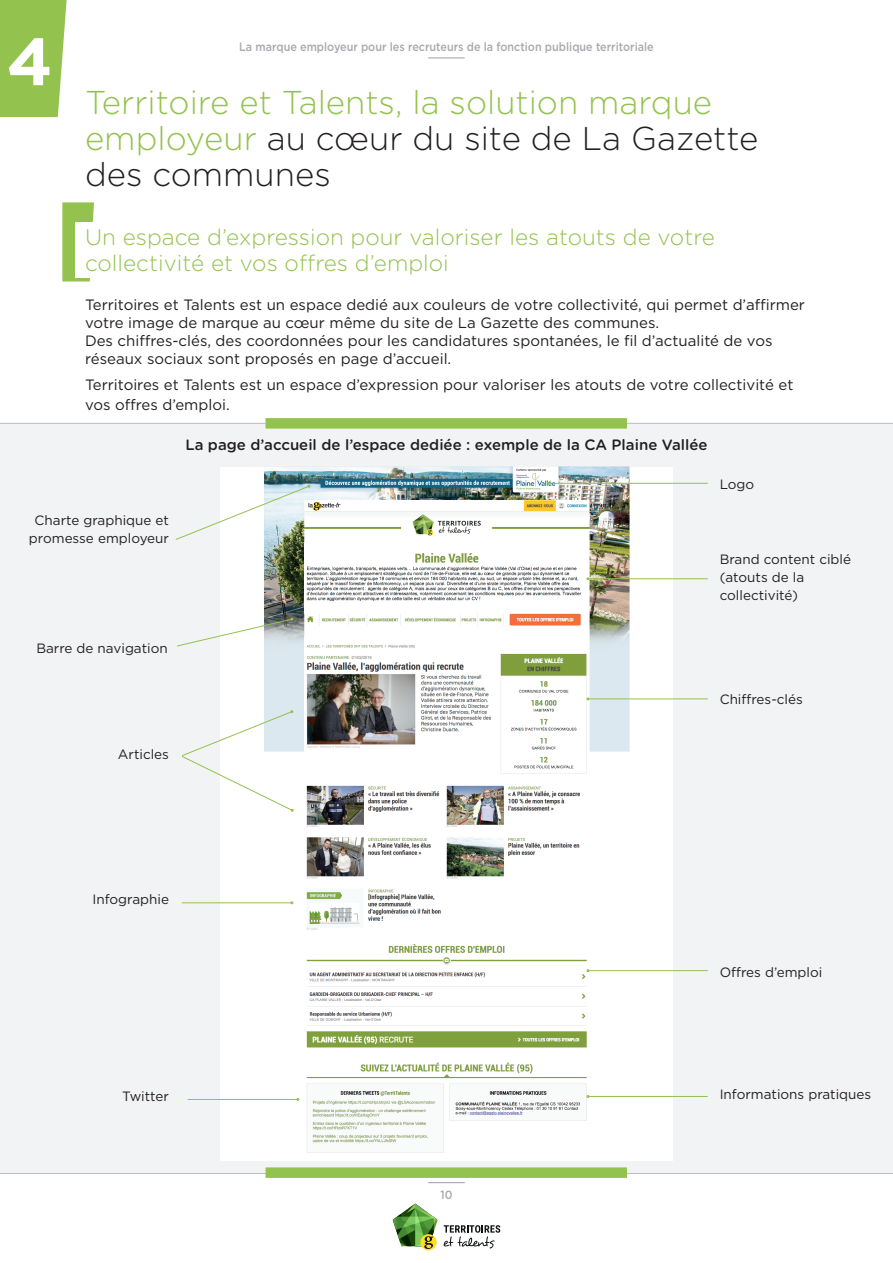
<style>
.page{position:relative;width:893px;height:1263px;background:#fff}
.page>*{position:absolute;margin:0;border:0;box-sizing:border-box;transform-origin:0 0}
.t1{font:700 66.75px "Gotham";color:#fff}
.t2{font:300 33px/36px "Gotham Rounded";color:#94c24e}
.t3{font:300 22.5px/25.5px "Gotham Rounded";color:#94c24e}
.t4{font:15px/18px "Gotham";color:#231f20}
.t5{font:500 15px "Gotham Rounded";color:#231f20}
.t6{font:13.5px/18px "Gotham";color:#231f20;text-align:center}
.t7{font:500 12px "Gotham";color:#a8a9ad;scale:.9 1}
.s1{color:#231f20}
</style>
<div class="page">
<hr style="left:428px;top:1182px;width:37px;height:1px;background:#a8a9ad">
<hr style="left:428px;top:57px;width:37px;height:1px;background:#a8a9ad">
<svg style="left:444px;top:1225px;width:56px;height:23px"></svg>
<div style="left:420px;top:1234px;width:17px;height:16px;background:#ffdf1b;border-radius:50%"></div>
<svg style="left:393px;top:1203px;width:45px;height:46px"></svg>
<svg style="left:62px;top:202px;width:32px;height:79px"></svg>
<div style="left:75px;top:222px;width:37px;height:55px;background:#fff"></div>
<svg style="left:0;top:0;width:67px;height:117px;background:#9bc65a"></svg>
<div style="left:0;top:423px;width:893px;height:751px;background:#f2f3f4"></div>
<div style="left:266px;top:418px;width:361px;height:11px;background:#94c24e"></div>
<div style="left:266px;top:1167px;width:361px;height:11px;background:#94c24e"></div>
<img style="left:220px;top:466px;width:452px;height:695px">
<svg style="left:175px;top:485px;width:135px;height:55px"></svg>
<svg style="left:176px;top:618px;width:117px;height:29px"></svg>
<svg style="left:181px;top:710px;width:113px;height:102px"></svg>
<hr style="left:182px;top:902px;width:110px;height:1px;background:#94c24e">
<hr style="left:188px;top:1099px;width:110px;height:1px;background:#94c24e">
<hr style="left:588px;top:1096px;width:120px;height:1px;background:#94c24e">
<hr style="left:588px;top:970px;width:120px;height:1px;background:#94c24e">
<hr style="left:588px;top:698px;width:120px;height:1px;background:#94c24e">
<hr style="left:588px;top:578px;width:120px;height:1px;background:#94c24e">
<hr style="left:548px;top:483px;width:160px;height:1px;background:#94c24e">
<h1 class="t1" style="left:7px;top:17px;width:47px">4</h1>
<p class="t7" style="left:239px;top:39px;width:462px">La marque employeur pour les recruteurs de la fonction publique territoriale</p>
<h2 class="t2" style="left:85px;top:82px;width:675px">Territoire et Talents, la solution marque employeur <span class="s1">au cœur du site de La Gazette des communes</span></h2>
<h3 class="t3" style="left:85px;top:223px;width:631px">Un espace d’expression pour valoriser les atouts de votre collectivité et vos offres d’emploi</h3>
<p class="t4" style="left:85px;top:295px;width:721px">Territoires et Talents est un espace dedié aux couleurs de votre collectivité, qui permet d’affirmer votre image de marque au cœur même du site de La Gazette des communes.<br>Des chiffres-clés, des coordonnées pour les candidatures spontanées, le fil d’actualité de vos réseaux sociaux sont proposés en page d’accueil.</p>
<p class="t4" style="left:85px;top:375px;width:710px;line-height:19.5px">Territoires et Talents est un espace d’expression pour valoriser les atouts de votre collectivité et vos offres d’emploi.</p>
<p class="t5" style="left:185px;top:434px;width:524px">La page d’accueil de l’espace dediée : exemple de la CA Plaine Vallée</p>
<p class="t6" style="left:720px;top:475px;width:36px">Logo</p>
<p class="t6" style="left:29px;top:511px;width:142px">Charte graphique et promesse employeur</p>
<p class="t6" style="left:36px;top:639px;width:133px">Barre de navigation</p>
<p class="t6" style="left:118px;top:745px;width:53px">Articles</p>
<p class="t6" style="left:92px;top:890px;width:78px">Infographie</p>
<p class="t6" style="left:122px;top:1087px;width:48px">Twitter</p>
<p class="t7" style="left:440px;top:1187px;width:15px">10</p>
<p class="t6" style="left:720px;top:549px;width:133px;text-align:left">Brand content ciblé (atouts de la collectivité)</p>
<p class="t6" style="left:720px;top:690px;width:85px">Chiffres-clés</p>
<p class="t6" style="left:720px;top:963px;width:104px">Offres d’emploi</p>
<p class="t6" style="left:720px;top:1085px;width:153px">Informations pratiques</p>
</div>
